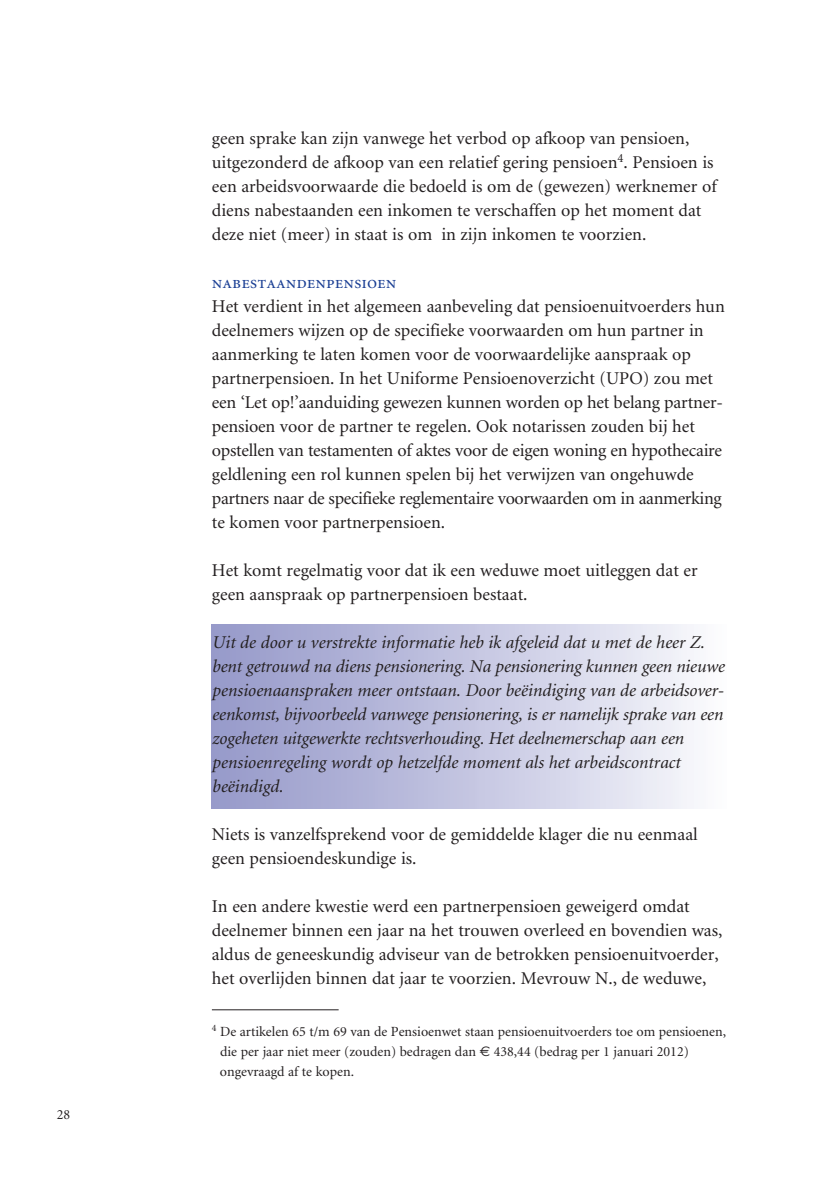
<style>
.page{position:relative;width:840px;height:1191px;background:#fff}
.page>*{position:absolute;margin:0;border:0;box-sizing:border-box;transform-origin:0 0}
.t1{font:18px/24px "Minion";color:#231f20}
.t2{font:italic 18px/24px "Minion";letter-spacing:-.01em;color:#231f20}
.t3{font:18px "Minion Exp";color:#1b3f94}
.t4{font:14px/20px "Minion";color:#231f20}
.s1{font-family:"Euro Sans"}
</style>
<div class="page">
<div style="left:212px;top:624px;width:514px;height:185px;background:linear-gradient(to right,#9396c8,#f9f9fc)"></div>
<hr style="left:212px;top:1009px;width:126px;height:1px;background:#231f20">
<p class="t4" style="left:57px;top:1105px;width:15px">28</p>
<p class="t1" style="left:212px;top:127px;width:506px">geen sprake kan zijn vanwege het verbod op afkoop van pensioen, uitgezonderd de afkoop van een relatief gering pensioen<sup>4</sup>. Pensioen is een arbeidsvoorwaarde die bedoeld is om de (gewezen) werknemer of diens nabestaanden een inkomen te verschaffen op het moment dat deze niet (meer) in staat is om in zijn inkomen te voorzien.</p>
<p class="t3" style="left:212px;top:275px;width:186px">nabestaandenpensioen</p>
<p class="t1" style="left:212px;top:295px;width:514px">Het verdient in het algemeen aanbeveling dat pensioenuitvoerders hun deelnemers wijzen op de specifieke voorwaarden om hun partner in aanmerking te laten komen voor de voorwaardelijke aanspraak op partnerpensioen. In het Uniforme Pensioenoverzicht (UPO) zou met een ‘Let op!’aanduiding gewezen kunnen worden op het belang partner&shy;pensioen voor de partner te regelen. Ook notarissen zouden bij het opstellen van testamenten of aktes voor de eigen woning en hypothecaire geldlening een rol kunnen spelen bij het verwijzen van ongehuwde partners naar de specifieke reglementaire voorwaarden om in aanmerking te komen voor partnerpensioen.</p>
<p class="t1" style="left:212px;top:559px;width:487px">Het komt regelmatig voor dat ik een weduwe moet uitleggen dat er geen aanspraak op partnerpensioen bestaat.</p>
<p class="t2" style="left:212px;top:631px;width:513px">Uit de door u verstrekte informatie heb ik afgeleid dat u met de heer Z. bent getrouwd na diens pensionering. Na pensionering kunnen geen nieuwe pensioenaanspraken meer ontstaan. Door beëindiging van de arbeidsover&shy;eenkomst, bijvoorbeeld vanwege pensionering, is er namelijk sprake van een zogeheten uitgewerkte rechtsverhouding. Het deelnemerschap aan een pensioenregeling wordt op hetzelfde moment als het arbeidscontract beëindigd.</p>
<p class="t1" style="left:212px;top:823px;width:487px">Niets is vanzelfsprekend voor de gemiddelde klager die nu eenmaal geen pensioendeskundige is.</p>
<p class="t1" style="left:212px;top:895px;width:512px">In een andere kwestie werd een partnerpensioen geweigerd omdat deelnemer binnen een jaar na het trouwen overleed en bovendien was, aldus de geneeskundig adviseur van de betrokken pensioenuitvoerder, het overlijden binnen dat jaar te voorzien. Mevrouw N., de weduwe,</p>
<p class="t4" style="left:220px;top:1022px;width:507px;text-indent:-8px"><sup>4</sup> De artikelen 65 t/m 69 van de Pensioenwet staan pensioenuitvoerders toe om pensioenen, die per jaar niet meer (zouden) bedragen dan <span class="s1">€</span> 438,44 (bedrag per 1 januari 2012) ongevraagd af te kopen.</p>
</div>
